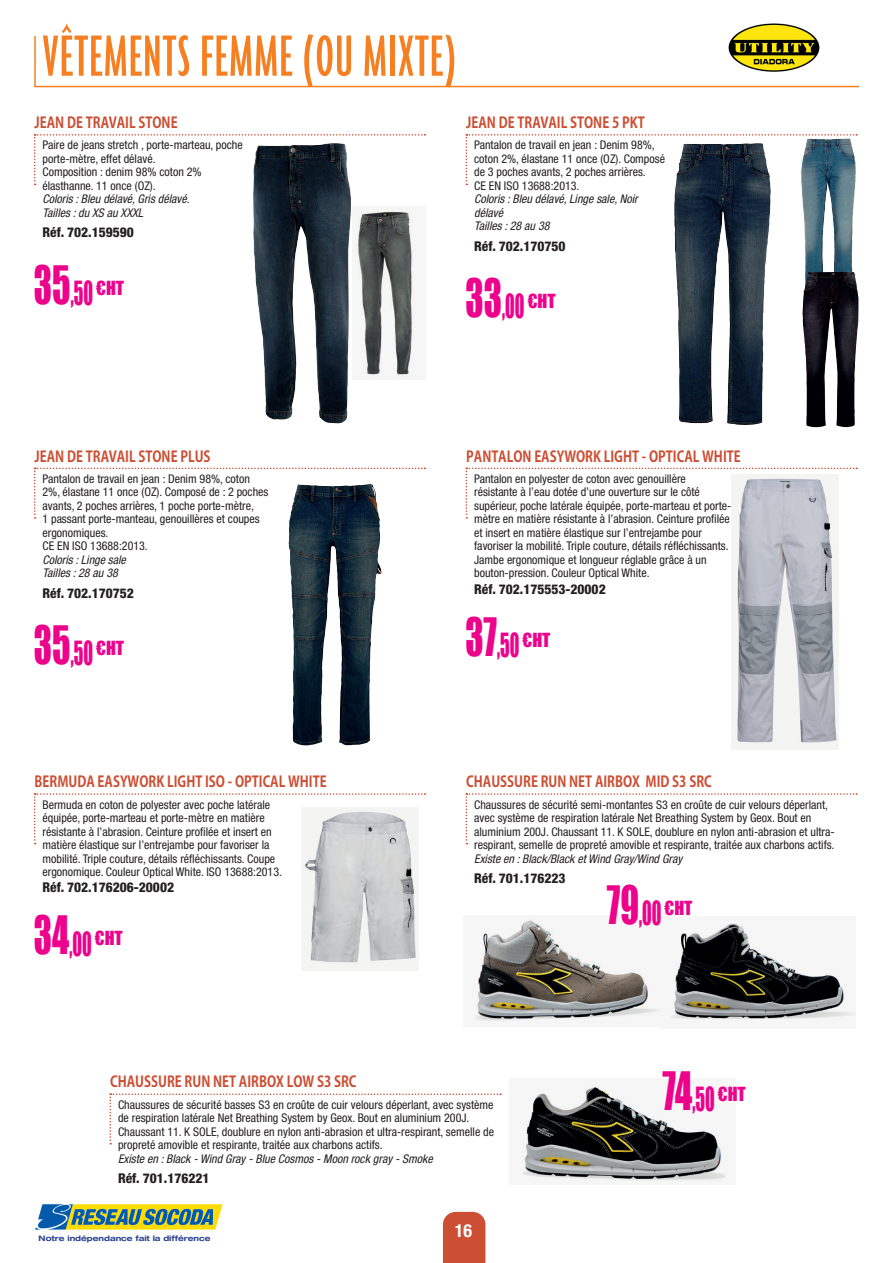
<style>
.page{position:relative;width:893px;height:1263px;background:#fff}
.page>*{position:absolute;margin:0;border:0;box-sizing:border-box;transform-origin:0 0}
.t1{font:500 ultra-condensed 63px "Agenda";letter-spacing:.02em;color:#f57f21}
.t2{font:30.6px "Impact";color:#ed028c;scale:.59 1}
.t3{font:700 condensed 18px "Helvetica Neue LT Std";color:#fff}
.t4{font:15px "Koz Go Pr 6 N Bold 90 msp RKSJ H";color:#cc4e33;scale:.85 1}
.t5{font:800 condensed 13.5px "Helvetica Neue";color:#231f20}
.t6{font:condensed 12px/13.5px "Helvetica Neue LT Std";color:#231f20}
.t7{font:italic condensed 12px/13.5px "Helvetica Neue LT Std";color:#231f20}
.t8{font:700 expanded 7.65px "Helvetica Neue LT Std";color:#253f8e}
.s1{font-size:48.6px}
</style>
<div class="page">
<div style="left:443px;top:1212px;width:42px;height:51px;background:#cc4e33"></div>
<svg style="left:35px;top:1204px;width:188px;height:26px;background:#8fa668"></svg>
<hr style="left:35px;top:86px;width:824px;height:1px;background:#f57f21">
<hr style="left:34px;top:36px;width:2px;height:51px;background:#f57f21">
<img style="left:801px;top:185px;width:55px;height:87px">
<img style="left:355px;top:208px;width:59px;height:170px">
<img style="left:802px;top:272px;width:56px;height:156px">
<img style="left:253px;top:185px;width:98px;height:239px">
<img style="left:289px;top:519px;width:93px;height:227px">
<img style="left:731px;top:519px;width:107px;height:230px">
<img style="left:302px;top:844px;width:117px;height:127px">
<img style="left:660px;top:921px;width:196px;height:101px">
<img style="left:474px;top:918px;width:186px;height:106px">
<img style="left:520px;top:1085px;width:206px;height:97px">
<img style="left:728px;top:23px;width:92px;height:49px">
<svg style="left:34px;top:134px;width:391px;height:51px"></svg>
<svg style="left:466px;top:134px;width:391px;height:51px"></svg>
<svg style="left:34px;top:468px;width:391px;height:51px"></svg>
<svg style="left:466px;top:468px;width:391px;height:51px"></svg>
<svg style="left:34px;top:793px;width:391px;height:51px"></svg>
<svg style="left:466px;top:793px;width:391px;height:51px"></svg>
<svg style="left:110px;top:1094px;width:391px;height:51px"></svg>
<img style="left:674px;top:143px;width:97px;height:282px">
<h1 class="t1" style="left:42px;top:35px;width:415px">VÊTEMENTS FEMME (OU MIXTE)</h1>
<p class="t4" style="left:35px;top:117px;width:170px">JEAN DE TRAVAIL STONE</p>
<p class="t6" style="left:42px;top:139px;width:202px">Paire de jeans stretch , porte-marteau, poche porte-mètre, effet délavé.<br>Composition : denim 98% coton 2% élasthanne. 11 once (OZ).</p>
<p class="t7" style="left:42px;top:193px;width:149px">Coloris : Bleu délavé, Gris délavé.<br>Tailles : du XS au XXXL</p>
<p class="t5" style="left:42px;top:228px;width:93px">Réf. 702.159590</p>
<h2 class="t2" style="left:34px;top:274px;width:154px"><span class="s1">35</span>,50 <sup>€HT</sup></h2>
<p class="t4" style="left:466px;top:117px;width:211px">JEAN DE TRAVAIL STONE 5 PKT</p>
<p class="t6" style="left:474px;top:139px;width:192px">Pantalon de travail en jean : Denim 98%, coton 2%, élastane 11 once (OZ). Composé de 3 poches avants, 2 poches arrières.<br>CE EN ISO 13688:2013.</p>
<p class="t7" style="left:474px;top:193px;width:165px">Coloris : Bleu délavé, Linge sale, Noir délavé<br>Tailles : 28 au 38</p>
<p class="t5" style="left:474px;top:241px;width:93px">Réf. 702.170750</p>
<h2 class="t2" style="left:466px;top:288px;width:154px"><span class="s1">33</span>,00 <sup>€HT</sup></h2>
<p class="t4" style="left:35px;top:450px;width:208px">JEAN DE TRAVAIL STONE PLUS</p>
<p class="t6" style="left:42px;top:473px;width:227px">Pantalon de travail en jean : Denim 98%, coton 2%, élastane 11 once (OZ). Composé de : 2 poches avants, 2 poches arrières, 1 poche porte-mètre,<br>1 passant porte-manteau, genouillères et coupes ergonomiques.<br>CE EN ISO 13688:2013.</p>
<p class="t7" style="left:42px;top:554px;width:85px">Coloris : Linge sale<br>Tailles : 28 au 38</p>
<p class="t5" style="left:42px;top:588px;width:93px">Réf. 702.170752</p>
<h2 class="t2" style="left:34px;top:635px;width:154px"><span class="s1">35</span>,50 <sup>€HT</sup></h2>
<p class="t4" style="left:35px;top:776px;width:345px">BERMUDA EASYWORK LIGHT ISO - OPTICAL WHITE</p>
<p class="t6" style="left:42px;top:799px;width:241px">Bermuda en coton de polyester avec poche latérale équipée, porte-marteau et porte-mètre en matière résistante à l’abrasion. Ceinture profilée et insert en matière élastique sur l’entrejambe pour favoriser la mobilité. Triple couture, détails réfléchissants. Coupe ergonomique. Couleur Optical White. ISO 13688:2013.</p>
<p class="t5" style="left:42px;top:883px;width:133px">Réf. 702.176206-20002</p>
<h2 class="t2" style="left:34px;top:925px;width:152px"><span class="s1">34</span>,00 <sup>€HT</sup></h2>
<p class="t4" style="left:466px;top:450px;width:324px">PANTALON EASYWORK LIGHT - OPTICAL WHITE</p>
<p class="t6" style="left:474px;top:473px;width:259px">Pantalon en polyester de coton avec genouillère résistante à l’eau dotée d’une ouverture sur le côté supérieur, poche latérale équipée, porte-marteau et porte&shy;mètre en matière résistante à l’abrasion. Ceinture profilée et insert en matière élastique sur l’entrejambe pour favoriser la mobilité. Triple couture, détails réfléchissants.<br>Jambe ergonomique et longueur réglable grâce à un bouton-pression. Couleur Optical White.</p>
<p class="t5" style="left:474px;top:584px;width:133px">Réf. 702.175553-20002</p>
<h2 class="t2" style="left:466px;top:626px;width:145px"><span class="s1">37</span>,50 <sup>€HT</sup></h2>
<p class="t4" style="left:466px;top:776px;width:290px">CHAUSSURE RUN NET AIRBOX MID S3 SRC</p>
<p class="t6" style="left:474px;top:799px;width:362px">Chaussures de sécurité semi-montantes S3 en croûte de cuir velours déperlant, avec système de respiration latérale Net Breathing System by Geox. Bout en aluminium 200J. Chaussant 11. K SOLE, doublure en nylon anti-abrasion et ultra&shy;respirant, semelle de propreté amovible et respirante, traitée aux charbons actifs.</p>
<p class="t7" style="left:474px;top:853px;width:210px">Existe en : Black/Black et Wind Gray/Wind Gray</p>
<p class="t5" style="left:474px;top:873px;width:93px">Réf. 701.176223</p>
<h2 class="t2" style="left:607px;top:894px;width:147px"><span class="s1">79</span>,00 <sup>€HT</sup></h2>
<p class="t4" style="left:110px;top:1076px;width:291px">CHAUSSURE RUN NET AIRBOX LOW S3 SRC</p>
<h2 class="t2" style="left:662px;top:1080px;width:143px"><span class="s1">74</span>,50 <sup>€HT</sup></h2>
<p class="t6" style="left:118px;top:1099px;width:378px">Chaussures de sécurité basses S3 en croûte de cuir velours déperlant, avec système de respiration latérale Net Breathing System by Geox. Bout en aluminium 200J.<br>Chaussant 11. K SOLE, doublure en nylon anti-abrasion et ultra-respirant, semelle de propreté amovible et respirante, traitée aux charbons actifs.</p>
<p class="t7" style="left:118px;top:1153px;width:316px">Existe en : Black - Wind Gray - Blue Cosmos - Moon rock gray - Smoke</p>
<p class="t5" style="left:118px;top:1174px;width:93px">Réf. 701.176221</p>
<p class="t8" style="left:39px;top:1234px;width:173px">Notre indépendance fait la différence</p>
<h3 class="t3" style="left:455px;top:1221px;width:19px">16</h3>
</div>
